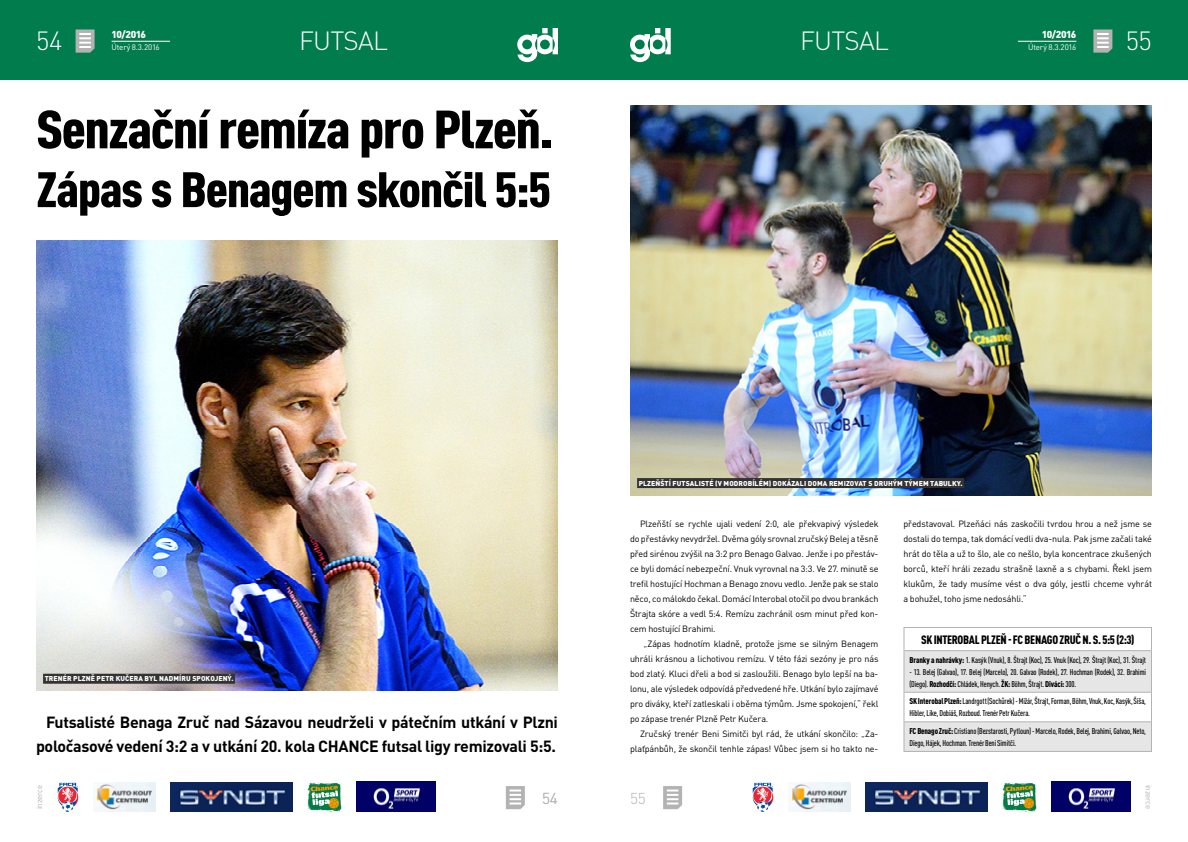
<style>
.page{position:relative;width:1188px;height:842px;background:#fff}
.page>*{position:absolute;margin:0;border:0;box-sizing:border-box;transform-origin:0 0}
.t1{font:900 condensed 53px "DIN Pro";letter-spacing:-.03em;color:#000;scale:1.1 1}
.t2{font:900 condensed 49px "DIN Pro";letter-spacing:-.03em;color:#000;scale:1.1 1}
.t3{font:300 26px "DIN Pro";letter-spacing:-.03em;color:#fff}
.t4{font:700 16px/24px "DIN Pro";letter-spacing:-.02em;color:#000;text-align:right}
.t5{font:300 15.6px "DIN Pro";color:#b3b3b3}
.t6{font:900 condensed 12px "DIN Pro";letter-spacing:-.025em;color:#000}
.t7{font:900 10px "DIN Pro";letter-spacing:-.06em;color:#fff}
.t8{font:9px/15px "DIN Pro";letter-spacing:-.02em;color:#000;text-align:justify}
.t9{font:500 condensed 8.3px/12px "DIN Pro";letter-spacing:-.015em;color:#000}
.t10{font:8px "DIN Pro";letter-spacing:-.025em;color:#fff}
.t11{font:8px "DIN Pro";letter-spacing:-.025em;color:#b3b3b3}
.t12{font:900 7px "DIN Pro";letter-spacing:.01em;color:#fff}
.s1{font-weight:900}
</style>
<div class="page">
<div style="left:594px;top:0;width:594px;height:80px;background:#007c4d"></div>
<div style="left:0;top:0;width:594px;height:80px;background:#007c4d"></div>
<svg style="left:630px;top:28px;width:41px;height:34px"></svg>
<svg style="left:1093px;top:29px;width:19px;height:24px"></svg>
<svg style="left:517px;top:28px;width:41px;height:34px"></svg>
<svg style="left:76px;top:29px;width:19px;height:24px"></svg>
<svg style="left:663px;top:786px;width:19px;height:23px"></svg>
<svg style="left:506px;top:786px;width:19px;height:23px"></svg>
<hr style="left:1018px;top:41px;width:58px;height:1px;background:#fff">
<hr style="left:112px;top:41px;width:58px;height:1px;background:#fff">
<img style="left:57px;top:782px;width:21px;height:30px">
<img style="left:93px;top:782px;width:62px;height:30px">
<img style="left:753px;top:782px;width:21px;height:30px">
<img style="left:307px;top:782px;width:34px;height:30px">
<img style="left:1003px;top:782px;width:34px;height:30px">
<img style="left:170px;top:782px;width:122px;height:30px">
<img style="left:789px;top:782px;width:62px;height:30px">
<img style="left:866px;top:782px;width:122px;height:30px">
<img style="left:356px;top:782px;width:79px;height:30px">
<img style="left:1052px;top:782px;width:79px;height:30px">
<img style="left:630px;top:105px;width:522px;height:390px">
<div style="left:637px;top:478px;width:327px;height:10px;background:#333"></div>
<hr style="left:904px;top:627px;width:248px;height:1px;background:#b3b3b3">
<svg style="left:904px;top:628px;width:248px;height:123px"></svg>
<hr style="left:904px;top:751px;width:248px;height:1px;background:#b3b3b3">
<hr style="left:904px;top:650px;width:247px;height:1px;background:#b3b3b3">
<hr style="left:904px;top:692px;width:247px;height:1px;background:#b3b3b3">
<hr style="left:904px;top:722px;width:247px;height:1px;background:#b3b3b3">
<img style="left:36px;top:240px;width:522px;height:451px">
<div style="left:43px;top:674px;width:192px;height:10px;background:#333"></div>
<p class="t7" style="left:112px;top:28px;width:36px">10/2016</p>
<p class="t7" style="left:1042px;top:28px;width:36px">10/2016</p>
<h3 class="t3" style="left:299px;top:23px;width:90px">FUTSAL</h3>
<h3 class="t3" style="left:800px;top:23px;width:90px">FUTSAL</h3>
<p class="t10" style="left:1028px;top:42px;width:50px">Úterý 8.3.2016</p>
<h3 class="t3" style="left:36px;top:23px;width:28px">54</h3>
<h3 class="t3" style="left:1126px;top:23px;width:28px">55</h3>
<p class="t10" style="left:112px;top:42px;width:50px">Úterý 8.3.2016</p>
<h1 class="t1" style="left:36px;top:96px;width:472px">Senzační remíza pro Plzeň.</h1>
<h2 class="t2" style="left:36px;top:159px;width:470px">Zápas s Benagem skončil 5:5</h2>
<p class="t12" style="left:45px;top:674px;width:190px">TRENÉR PLZNĚ PETR KUČERA BYL NADMÍRU SPOKOJENÝ.</p>
<h3 class="t4" style="left:36px;top:710px;width:524px">Futsalisté Benaga Zruč nad Sázavou neudrželi v pátečním utkání v Plzni poločasové vedení 3:2 a v utkání 20. kola CHANCE futsal ligy remizovali 5:5.</h3>
<p class="t12" style="left:639px;top:478px;width:325px">PLZEŇŠTÍ FUTSALISTÉ (V MODROBÍLÉM) DOKÁZALI DOMA REMIZOVAT S DRUHÝM TÝMEM TABULKY.</p>
<p class="t8" style="left:630px;top:516px;width:250px;text-indent:10px">Plzeňští se rychle ujali vedení 2:0, ale překvapivý výsledek do přestávky nevydržel. Dvěma góly srovnal zručský Belej a těsně před sirénou zvýšil na 3:2 pro Benago Galvao. Jenže i po přestáv&shy;ce byli domácí nebezpeční. Vnuk vyrovnal na 3:3. Ve 27. minutě se trefil hostující Hochman a Benago znovu vedlo. Jenže pak se stalo něco, co málokdo čekal. Domácí Interobal otočil po dvou brankách Štrajta skóre a vedl 5:4. Remízu zachránil osm minut před kon&shy;cem hostující Brahimi.</p>
<p class="t8" style="left:630px;top:636px;width:250px;text-indent:14px">„Zápas hodnotím kladně, protože jsme se silným Benagem uhráli krásnou a lichotivou remízu. V této fázi sezóny je pro nás bod zlatý. Kluci dřeli a bod si zasloužili. Benago bylo lepší na ba&shy;lonu, ale výsledek odpovídá předvedené hře. Utkání bylo zajímavé pro diváky, kteří zatleskali i oběma týmům. Jsme spokojení,“ řekl po zápase trenér Plzně Petr Kučera.</p>
<p class="t8" style="left:630px;top:726px;width:250px;text-align:right">Zručský trenér Beni Simitči byl rád, že utkání skončilo: „Za&shy;plaťpánbůh, že skončil tenhle zápas! Vůbec jsem si ho takto ne-</p>
<p class="t8" style="left:904px;top:516px;width:250px">představoval. Plzeňáci nás zaskočili tvrdou hrou a než jsme se dostali do tempa, tak domácí vedli dva-nula. Pak jsme začali také hrát do těla a už to šlo, ale co nešlo, byla koncentrace zkušených borců, kteří hráli zezadu strašně laxně a s chybami. Řekl jsem klukům, že tady musíme vést o dva góly, jestli chceme vyhrát a bohužel, toho jsme nedosáhli.“</p>
<h3 class="t6" style="left:921px;top:632px;width:215px">SK INTEROBAL PLZEŇ - FC BENAGO ZRUČ N. S. 5:5 (2:3)</h3>
<p class="t9" style="left:910px;top:653px;width:238px"><span class="s1">Branky a nahrávky:</span> 1. Kasýk (Vnuk), 8. Štrajt (Koc), 25. Vnuk (Koc), 29. Štrajt (Koc), 31. Štrajt</p>
<p class="t9" style="left:910px;top:665px;width:238px">- 13. Belej (Galvao), 17. Belej (Marcelo), 20. Galvao (Rodek), 27. Hochman (Rodek), 32. Brahimi (Diego). <span class="s1">Rozhodčí:</span> Chládek, Henych. <span class="s1">ŽK:</span> Böhm, Štrajt. <span class="s1">Diváci:</span> 300.</p>
<p class="t9" style="left:910px;top:694px;width:238px"><span class="s1">SK Interobal Plzeň:</span> Landrgott (Sochůrek) - Mižár, Štrajt, Forman, Böhm, Vnuk, Koc, Kasýk, Šíša,<br>Hibler, Like, Dobiáš, Rozboud. Trenér Petr Kučera.</p>
<p class="t9" style="left:910px;top:724px;width:238px"><span class="s1">FC Benago Zruč:</span> Cristiano (Bezstarosti, Pytloun) - Marcelo, Rodek, Belej, Brahimi, Galvao, Neto,<br>Diego, Hájek, Hochman. Trenér Beni Simitči.</p>
<p class="t11" style="left:34px;top:809px;width:26px;rotate:-90deg">inzerce</p>
<p class="t11" style="left:1154px;top:785px;width:26px;rotate:90deg">inzerce</p>
<h3 class="t5" style="left:542px;top:787px;width:17px">54</h3>
<h3 class="t5" style="left:630px;top:787px;width:17px">55</h3>
</div>
